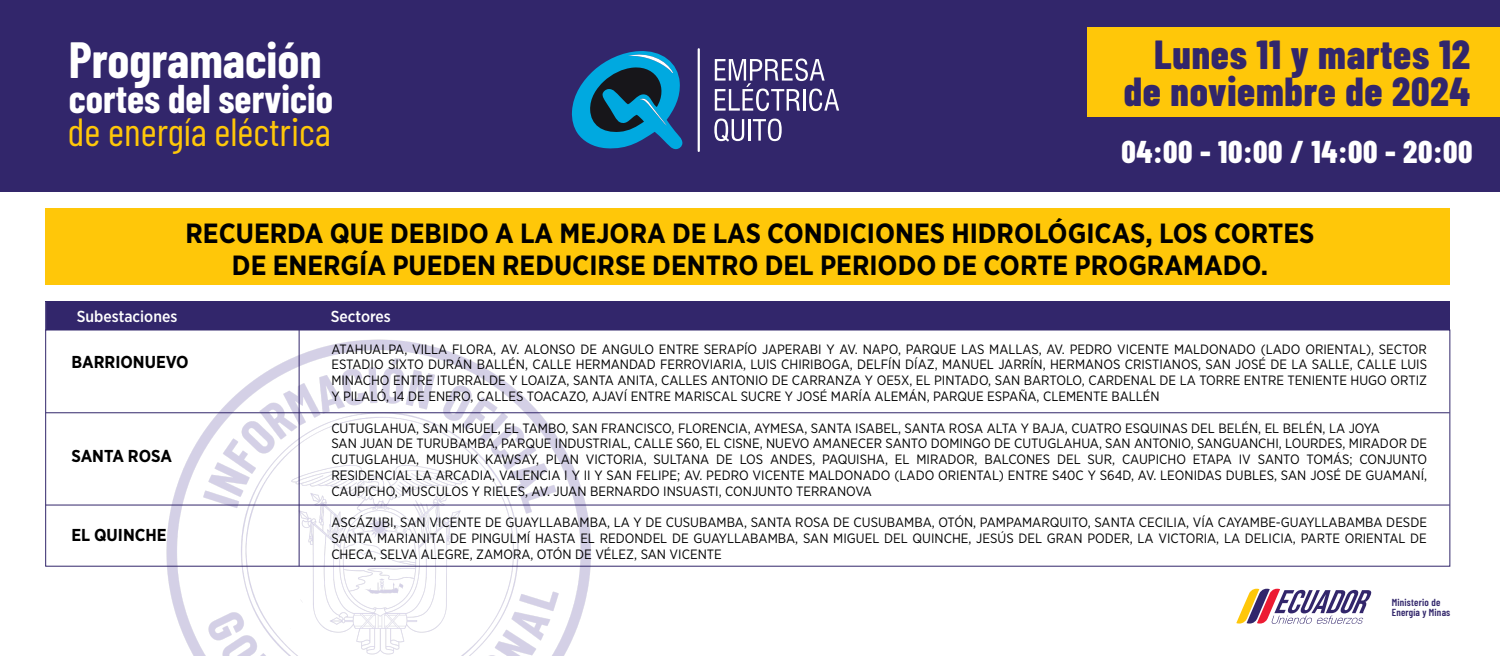
<style>
.page{position:relative;width:1500px;height:656px;background:#fff}
.page>*{position:absolute;margin:0;border:0;box-sizing:border-box;transform-origin:0 0}
.t1{font:700 49.65px "Barlow Condensed";color:#fff}
.t2{font:800 40.5px/36.8px "Barlow Condensed";letter-spacing:.02em;color:#32266b;text-align:right}
.t3{font:39.15px "Barlow Condensed";color:#ffc709}
.t4{font:700 39.15px "Barlow Condensed";color:#fff}
.t5{font:800 31.5px "Barlow Condensed";letter-spacing:.02em;color:#fff}
.t6{font:700 27.75px/31.5px "Gotham Narrow";color:#000;text-align:center}
.t7{font:700 17.25px "Gotham Narrow";color:#000}
.t8{font:500 15.98px "Gotham Narrow";color:#fff}
.t9{font:13.5px/15.8px "Gotham Narrow";color:#000;text-align:justify}
.t10{font:600 10.2px/10.2px "Barlow Condensed";letter-spacing:.02em;color:#32266b}
</style>
<div class="page">
<img style="left:153px;top:331px;width:437px;height:325px">
<svg style="left:1236px;top:588px;width:136px;height:36px"></svg>
<div style="left:0;top:0;width:1500px;height:192px;background:#32266b"></div>
<svg style="left:571px;top:51px;width:112px;height:99px"></svg>
<hr style="left:698px;top:48px;width:2px;height:104px;background:#fff">
<svg style="left:715px;top:58px;width:124px;height:53px"></svg>
<svg style="left:714px;top:119px;width:30px;height:23px"></svg>
<hr style="left:748px;top:119px;width:3px;height:22px;background:#fff">
<svg style="left:753px;top:119px;width:29px;height:22px"></svg>
<div style="left:45px;top:302px;width:1405px;height:28px;background:#32266b"></div>
<hr style="left:299px;top:302px;width:1px;height:264px;background:#32266b">
<hr style="left:46px;top:412px;width:1404px;height:1px;background:#32266b">
<hr style="left:46px;top:504px;width:1404px;height:1px;background:#32266b">
<div style="left:46px;top:208px;width:1404px;height:77px;background:#ffc709"></div>
<div style="left:1087px;top:27px;width:413px;height:90px;background:#ffc709"></div>
<h1 class="t1" style="left:69px;top:25px;width:254px">Programación</h1>
<h3 class="t4" style="left:69px;top:71px;width:266px">cortes del servicio</h3>
<h3 class="t3" style="left:68px;top:103px;width:265px">de energía eléctrica</h3>
<h2 class="t2" style="left:1124px;top:34px;width:348px">Lunes 11 y martes 12 de noviembre de 2024</h2>
<h3 class="t5" style="left:1121px;top:129px;width:352px">04:00 - 10:00 / 14:00 - 20:00</h3>
<h3 class="t6" style="left:186px;top:218px;width:1130px">RECUERDA QUE DEBIDO A LA MEJORA DE LAS CONDICIONES HIDROLÓGICAS, LOS CORTES<br>DE ENERGÍA PUEDEN REDUCIRSE DENTRO DEL PERIODO DE CORTE PROGRAMADO.</h3>
<p class="t8" style="left:77px;top:306px;width:102px">Subestaciones</p>
<p class="t8" style="left:331px;top:306px;width:62px">Sectores</p>
<p class="t7" style="left:71px;top:350px;width:119px">BARRIONUEVO</p>
<p class="t9" style="left:331px;top:341px;width:1097px">ATAHUALPA, VILLA FLORA, AV. ALONSO DE ANGULO ENTRE SERAPÍO JAPERABI Y AV. NAPO, PARQUE LAS MALLAS, AV. PEDRO VICENTE MALDONADO (LADO ORIENTAL), SECTOR ESTADIO SIXTO DURÁN BALLÉN, CALLE HERMANDAD FERROVIARIA, LUIS CHIRIBOGA, DELFÍN DÍAZ, MANUEL JARRÍN, HERMANOS CRISTIANOS, SAN JOSÉ DE LA SALLE, CALLE LUIS MINACHO ENTRE ITURRALDE Y LOAIZA, SANTA ANITA, CALLES ANTONIO DE CARRANZA Y OE5X, EL PINTADO, SAN BARTOLO, CARDENAL DE LA TORRE ENTRE TENIENTE HUGO ORTIZ Y PILALÓ, 14 DE ENERO, CALLES TOACAZO, AJAVÍ ENTRE MARISCAL SUCRE Y JOSÉ MARÍA ALEMÁN, PARQUE ESPAÑA, CLEMENTE BALLÉN</p>
<p class="t9" style="left:331px;top:419px;width:1097px;text-align:left">CUTUGLAHUA, SAN MIGUEL, EL TAMBO, SAN FRANCISCO, FLORENCIA, AYMESA, SANTA ISABEL, SANTA ROSA ALTA Y BAJA, CUATRO ESQUINAS DEL BELÉN, EL BELÉN, LA JOYA<br>SAN JUAN DE TURUBAMBA, PARQUE INDUSTRIAL, CALLE S60, EL CISNE, NUEVO AMANECER SANTO DOMINGO DE CUTUGLAHUA, SAN ANTONIO, SANGUANCHI, LOURDES, MIRADOR DE CUTUGLAHUA, MUSHUK KAWSAY, PLAN VICTORIA, SULTANA DE LOS ANDES, PAQUISHA, EL MIRADOR, BALCONES DEL SUR, CAUPICHO ETAPA IV SANTO TOMÁS; CONJUNTO RESIDENCIAL LA ARCADIA, VALENCIA I Y II Y SAN FELIPE; AV. PEDRO VICENTE MALDONADO (LADO ORIENTAL) ENTRE S40C Y S64D, AV. LEONIDAS DUBLES, SAN JOSÉ DE GUAMANÍ, CAUPICHO, MUSCULOS Y RIELES, AV. JUAN BERNARDO INSUASTI, CONJUNTO TERRANOVA</p>
<p class="t9" style="left:331px;top:514px;width:1097px">ASCÁZUBI, SAN VICENTE DE GUAYLLABAMBA, LA Y DE CUSUBAMBA, SANTA ROSA DE CUSUBAMBA, OTÓN, PAMPAMARQUITO, SANTA CECILIA, VÍA CAYAMBE-GUAYLLABAMBA DESDE SANTA MARIANITA DE PINGULMÍ HASTA EL REDONDEL DE GUAYLLABAMBA, SAN MIGUEL DEL QUINCHE, JESÚS DEL GRAN PODER, LA VICTORIA, LA DELICIA, PARTE ORIENTAL DE CHECA, SELVA ALEGRE, ZAMORA, OTÓN DE VÉLEZ, SAN VICENTE</p>
<p class="t7" style="left:71px;top:445px;width:102px">SANTA ROSA</p>
<p class="t7" style="left:71px;top:523px;width:97px">EL QUINCHE</p>
<p class="t10" style="left:1392px;top:596px;width:60px">Ministerio de<br>Energía y Minas</p>
</div>
